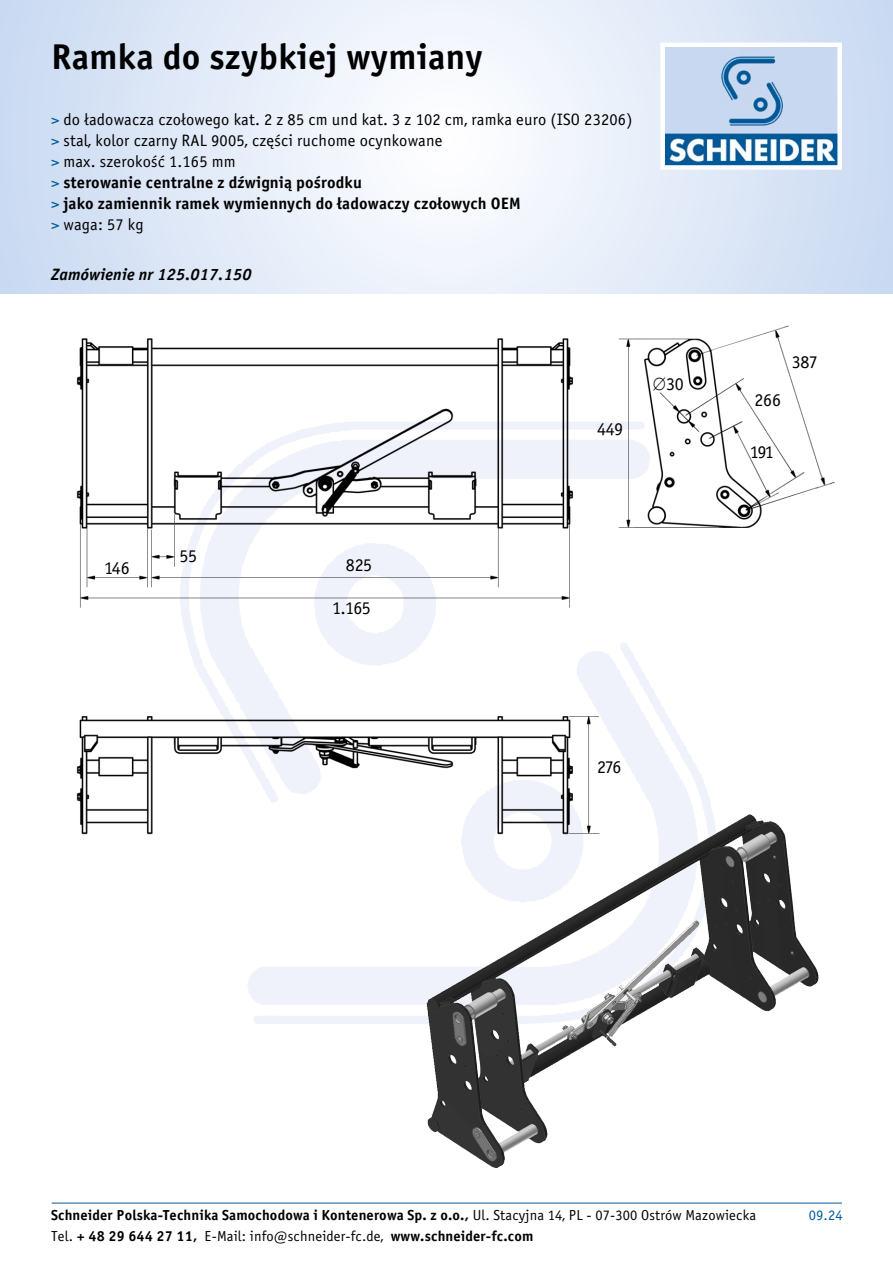
<style>
.page{position:relative;width:893px;height:1263px;background:#fff}
.page>*{position:absolute;margin:0;border:0;box-sizing:border-box;transform-origin:0 0}
.t1{font:36px "Officina Sans Bold ITC";letter-spacing:.01em;color:#000}
.t2{font:18px "Officina Sans Book ITC";letter-spacing:-.03em;color:#000}
.t3{font:16.5px/21px "Officina Sans Book ITC";letter-spacing:.01em;color:#000}
.t4{font:16.5px/21px "Officina Sans Bold ITC";letter-spacing:.01em;color:#000}
.t5{font:italic 16.5px "Officina Sans Bold ITC";letter-spacing:.01em;color:#000}
.t6{font:14.55px "Officina Sans Bold ITC";letter-spacing:.01em;color:#000}
.t7{font:14.55px "Officina Sans Book ITC";color:#005a9a}
.s1{color:#005a9a}
.s2{font-family:"Officina Sans Book ITC";color:#005a9a}
.s3{font-family:"Officina Sans Book ITC"}
</style>
<div class="page">
<svg style="left:0;top:0;width:893px;height:293px"></svg>
<img style="left:665px;top:48px;width:172px;height:117px">
<div style="left:660px;top:43px;width:182px;height:127px;border:4px solid #fff"></div>
<hr style="left:52px;top:1203px;width:790px;height:1px;background:#005a9a">
<img style="left:76px;top:325px;width:759px;height:510px">
<img style="left:421px;top:813px;width:401px;height:355px">
<h1 class="t1" style="left:51px;top:34px;width:433px">Ramka do szybkiej wymiany</h1>
<p class="t3" style="left:51px;top:109px;width:583px"><span class="s1">&gt;</span> do ładowacza czołowego kat. 2 z 85 cm und kat. 3 z 102 cm, ramka euro (ISO 23206) <span class="s1">&gt;</span> stal, kolor czarny RAL 9005, części ruchome ocynkowane<br><span class="s1">&gt;</span> max. szerokość 1.165 mm</p>
<p class="t4" style="left:51px;top:171px;width:471px"><span class="s2">&gt;</span> sterowanie centralne z dźwignią pośrodku<br><span class="s2">&gt;</span> jako zamiennik ramek wymiennych do ładowaczy czołowych OEM</p>
<p class="t3" style="left:51px;top:214px;width:94px"><span class="s1">&gt;</span> waga: 57 kg</p>
<p class="t5" style="left:51px;top:265px;width:202px">Zamówienie nr 125.017.150</p>
<p class="t2" style="left:597px;top:419px;width:28px">449</p>
<p class="t2" style="left:653px;top:374px;width:32px">∅30</p>
<p class="t2" style="left:104px;top:557px;width:27px">146</p>
<p class="t2" style="left:179px;top:546px;width:19px">55</p>
<p class="t2" style="left:346px;top:554px;width:28px">825</p>
<p class="t2" style="left:332px;top:597px;width:40px">1.165</p>
<p class="t2" style="left:597px;top:756px;width:26px">276</p>
<p class="t2" style="left:754px;top:390px;width:28px">266</p>
<p class="t2" style="left:792px;top:352px;width:27px">387</p>
<p class="t2" style="left:750px;top:442px;width:25px">191</p>
<p class="t6" style="left:51px;top:1206px;width:707px">Schneider Polska-Technika Samochodowa i Kontenerowa Sp. z o.o., <span class="s3">Ul. Stacyjna 14, PL - 07-300 Ostrów Mazowiecka</span></p>
<p class="t7" style="left:809px;top:1206px;width:35px">09.24</p>
<p class="t6" style="left:51px;top:1227px;width:484px"><span class="s3">Tel.</span> + 48 29 644 27 11, <span class="s3">E-Mail: info@schneider-fc.de,</span> www.schneider-fc.com</p>
</div>
